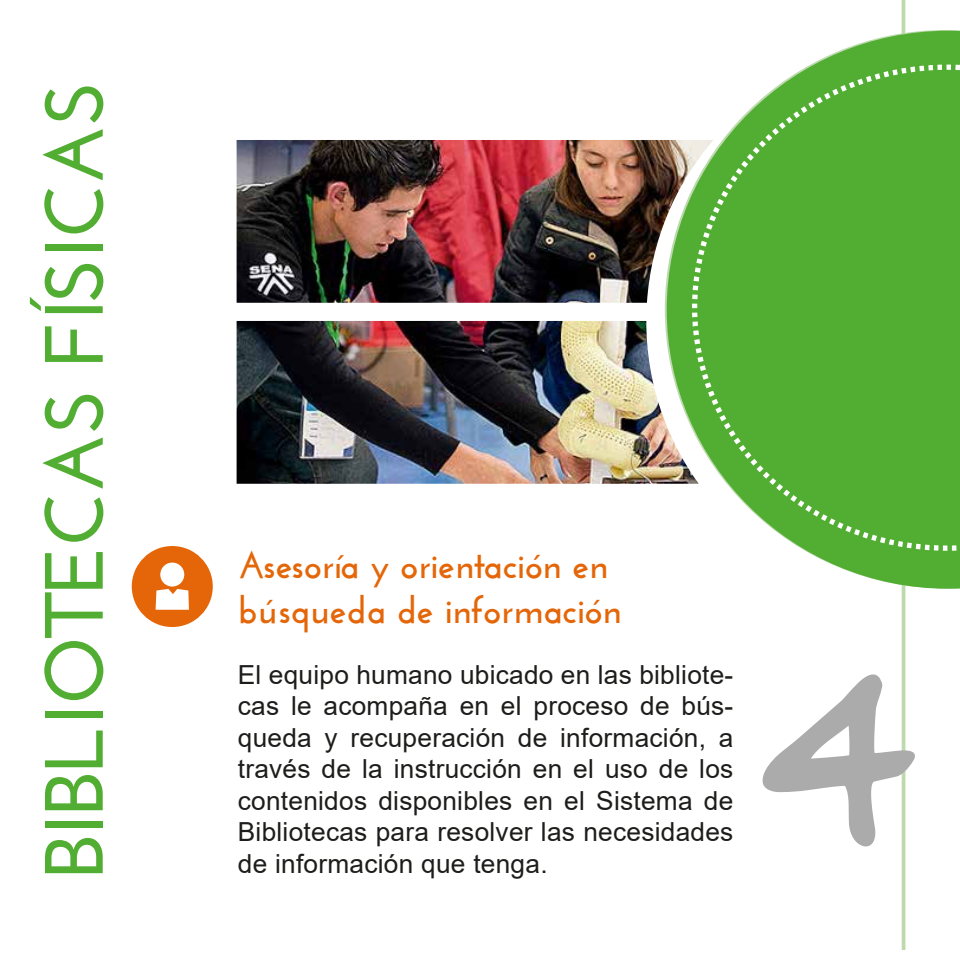
<style>
.page{position:relative;width:960px;height:960px;background:#fff}
.page>*{position:absolute;margin:0;border:0;box-sizing:border-box;transform-origin:0 0}
.t1{font:185.1px "Hand Of Sean Demo";color:#ababab}
.t2{font:700 82.5px "Josefin Sans";letter-spacing:-.025em;color:#52ae32}
.t3{font:700 37.5px/45px "Josefin Sans";color:#e46608}
.t4{font:26.25px/31.5px "Arial";letter-spacing:.01em;color:#1d1d1b;text-align:justify}
</style>
<div class="page">
<svg style="left:902px;top:0;width:4px;height:30px"></svg>
<svg style="left:902px;top:589px;width:4px;height:361px"></svg>
<div style="left:132px;top:546px;width:81px;height:81px;background:#e56608;border-radius:50%"></div>
<div style="left:160px;top:563px;width:24px;height:24px;background:#fff;border-radius:50%"></div>
<svg style="left:156px;top:589px;width:33px;height:21px"></svg>
<img style="left:237px;top:140px;width:430px;height:344px">
<svg style="left:667px;top:31px;width:293px;height:558px"></svg>
<svg style="left:689px;top:62px;width:271px;height:491px;background:#65b648"></svg>
<h2 class="t2" style="left:26px;top:878px;width:800px;rotate:-90deg">BIBLIOTECAS FÍSICAS</h2>
<h3 class="t3" style="left:238px;top:543px;width:385px">Asesoría y orientación en búsqueda de información</h3>
<p class="t4" style="left:238px;top:659px;width:497px">El equipo humano ubicado en las bibliote&shy;cas le acompaña en el proceso de bús&shy;queda y recuperación de información, a través de la instrucción en el uso de los contenidos disponibles en el Sistema de Bibliotecas para resolver las necesidades de información que tenga.</p>
<h1 class="t1" style="left:757px;top:673px;width:155px">4</h1>
</div>
